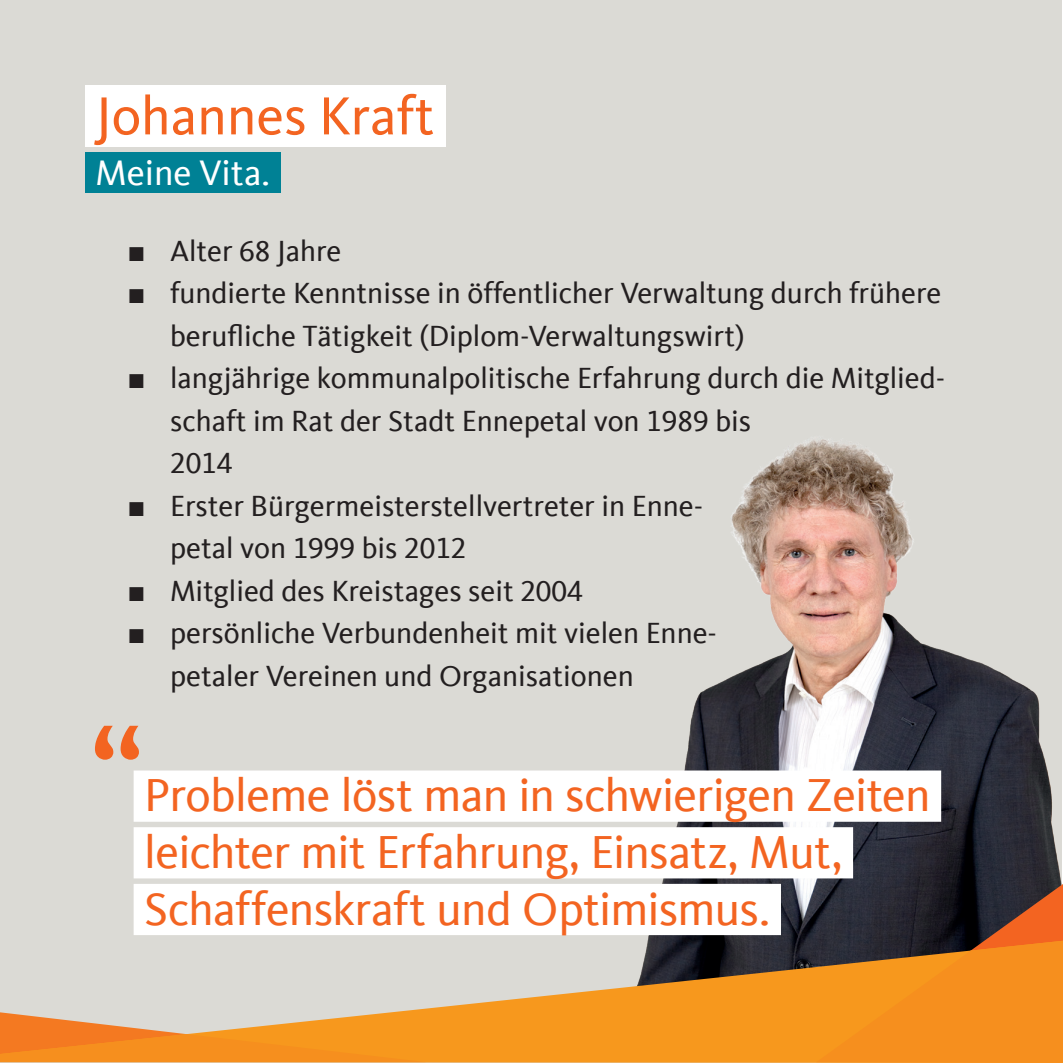
<style>
.page{position:relative;width:1063px;height:1063px;background:#fff}
.page>*{position:absolute;margin:0;border:0;box-sizing:border-box;transform-origin:0 0}
.t1{font:142.5px "CDU Kievit Tab";color:#f36421}
.t2{font:55.5px "CDU Kievit Tab";color:#f36421}
.t3{font:47.5px/56.8px "CDU Kievit Tab";letter-spacing:-.015em;color:#f36421}
.t4{font:36.5px "CDU Kievit Tab";color:#fff}
.t5{font:30px/42.5px "CDU Kievit Tab";color:#231f20}
.s1{font-family:"Arial";font-weight:700}
</style>
<div class="page">
<div style="left:0;top:0;width:1061px;height:1063px;background:#dbdad5"></div>
<div style="left:85px;top:152px;width:195px;height:41px;background:#008195"></div>
<div style="left:85px;top:85px;width:360px;height:62px;background:#fff"></div>
<img style="left:567px;top:337px;width:495px;height:604px">
<svg style="left:0;top:941px;width:816px;height:122px"></svg>
<svg style="left:0;top:1012px;width:426px;height:50px"></svg>
<svg style="left:816px;top:884px;width:247px;height:179px;background:#af6a22"></svg>
<div style="left:134px;top:771px;width:807px;height:51px;background:#fff"></div>
<div style="left:134px;top:827px;width:719px;height:51px;background:#fff"></div>
<div style="left:134px;top:884px;width:647px;height:51px;background:#fff"></div>
<h2 class="t2" style="left:96px;top:85px;width:340px">Johannes Kraft</h2>
<p class="t4" style="left:96px;top:152px;width:176px">Meine Vita.</p>
<p class="t5" style="left:128px;top:230px;width:215px"><span class="s1">■</span> Alter 68 Jahre</p>
<p class="t5" style="left:170px;top:272px;width:773px;text-indent:-43px"><span class="s1">■</span> fundierte Kenntnisse in öffentlicher Verwaltung durch frühere berufliche Tätigkeit (Diplom-Verwaltungswirt)</p>
<p class="t5" style="left:170px;top:357px;width:777px;text-indent:-43px"><span class="s1">■</span> langjährige kommunalpolitische Erfahrung durch die Mitglied&shy;schaft im Rat der Stadt Ennepetal von 1989 bis<br>2014</p>
<p class="t5" style="left:170px;top:485px;width:535px;text-indent:-43px"><span class="s1">■</span> Erster Bürgermeisterstellvertreter in Enne&shy;petal von 1999 bis 2012</p>
<p class="t5" style="left:128px;top:570px;width:457px"><span class="s1">■</span> Mitglied des Kreistages seit 2004</p>
<p class="t5" style="left:170px;top:612px;width:548px;text-indent:-43px"><span class="s1">■</span> persönliche Verbundenheit mit vielen Enne&shy;petaler Vereinen und Organisationen</p>
<h1 class="t1" style="left:91px;top:693px;width:55px">“</h1>
<h3 class="t3" style="left:144px;top:767px;width:788px">Probleme löst man in schwierigen Zeiten leichter mit Erfahrung, Einsatz, Mut,<br>Schaffenskraft und Optimismus.</h3>
</div>
